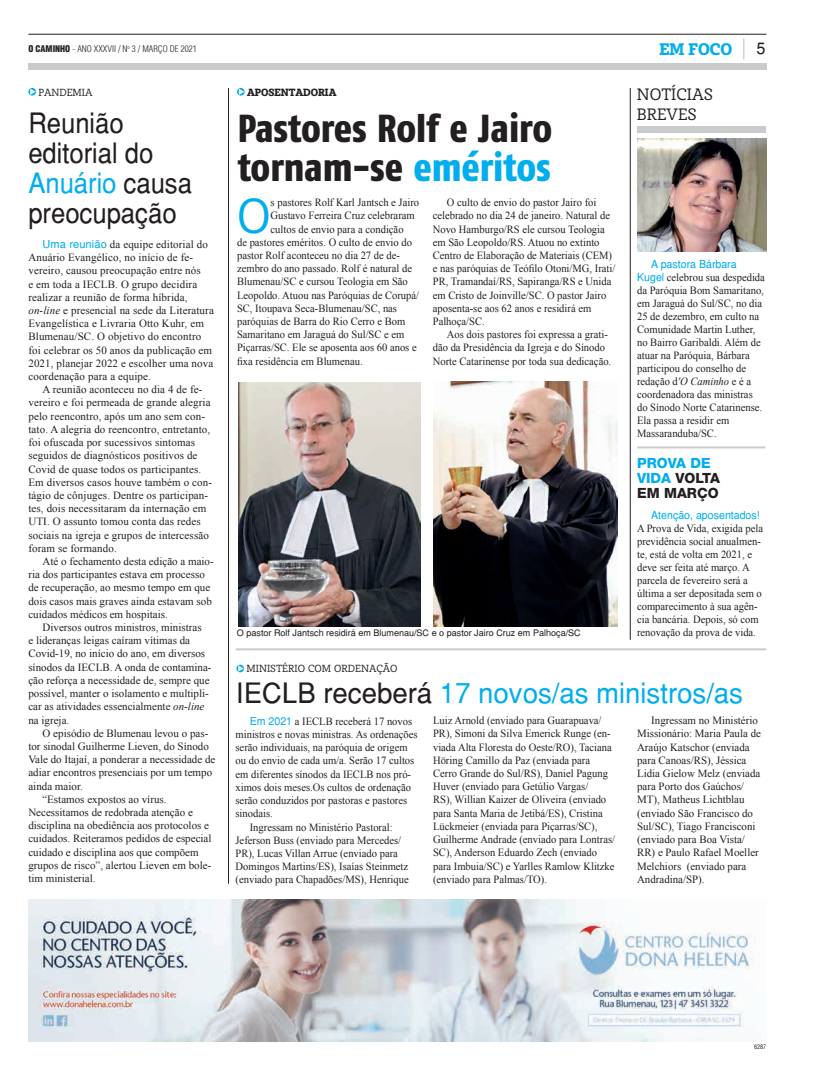
<style>
.page{position:relative;width:823px;height:1078px;background:#fff}
.page>*{position:absolute;margin:0;border:0;box-sizing:border-box;transform-origin:0 0}
.t1{font:47.7px "Achille FYL";color:#00aeef;scale:.96 1}
.t2{font:800 39px/39px "Fago Co Tf";color:#231f20}
.t3{font:28px/30px "Helvetica";color:#231f20;scale:.91 1}
.t4{font:28px "Helvetica";color:#00aeef}
.t5{font:16px/19.2px "Achille FYL";letter-spacing:-.005em;color:#231f20}
.t6{font:900 16px "Achille FYL";color:#00aeef}
.t7{font:16px "Helvetica";color:#231f20}
.t8{font:800 14px/15px "Helvetica 85";color:#231f20}
.t9{font:11px/13.2px "Times New Roman";color:#231f20;scale:.96 1}
.t10{font:11px/13.2px "Times New Roman";color:#231f20}
.t11{font:11px "Helvetica";color:#00aeef;scale:.96 1}
.t12{font:10px "Achille FYL";letter-spacing:-.005em;color:#231f20}
.t13{font:900 10px "Achille FYL";letter-spacing:-.005em;color:#231f20}
.t14{font:9px "Helvetica";color:#231f20}
.t15{font:300 condensed 9px "Helvetica";color:#231f20}
.t16{font:condensed 6px "Swiss 721 BT";color:#231f20}
.s1{font-weight:900}
.s2{color:#00aeef}
.s3{font-family:"Helvetica";color:#00aeef}
.s4{font-style:italic}
.s5{color:#231f20}
</style>
<div class="page">
<img style="left:433px;top:381px;width:184px;height:245px">
<div style="left:28px;top:63px;width:737px;height:7px;background:#cacbcc"></div>
<hr style="left:28px;top:34px;width:738px;height:1px;background:#231f20">
<div style="left:637px;top:126px;width:128px;height:6px;background:#cacbcc"></div>
<hr style="left:629px;top:88px;width:1px;height:551px;background:#231f20">
<img style="left:28px;top:899px;width:727px;height:142px">
<svg style="left:237px;top:88px;width:7px;height:8px"></svg>
<svg style="left:239px;top:89px;width:5px;height:6px"></svg>
<hr style="left:636px;top:446px;width:128px;height:2px;background:#cacbcc">
<hr style="left:228px;top:88px;width:1px;height:795px;background:#231f20">
<svg style="left:28px;top:88px;width:8px;height:8px"></svg>
<svg style="left:30px;top:89px;width:6px;height:6px"></svg>
<img style="left:238px;top:382px;width:182px;height:244px">
<svg style="left:236px;top:664px;width:8px;height:8px"></svg>
<svg style="left:238px;top:665px;width:5px;height:6px"></svg>
<hr style="left:235px;top:648px;width:530px;height:2px;background:#cacbcc">
<img style="left:637px;top:138px;width:128px;height:114px">
<p class="t15" style="left:28px;top:43px;width:170px"><span class="s1">O CAMINHO</span> - ANO XXXVII / N<sup>o</sup> 3 / MARÇO DE 2021</p>
<h3 class="t6" style="left:659px;top:38px;width:74px">EM FOCO</h3>
<h3 class="t7" style="left:756px;top:39px;width:10px">5</h3>
<p class="t12" style="left:38px;top:85px;width:55px">PANDEMIA</p>
<h3 class="t3" style="left:28px;top:108px;width:181px">Reunião editorial do<br><span class="s2">Anuário</span> causa preocupação</h3>
<p class="t10" style="left:28px;top:237px;width:187px;text-indent:14px"><span class="s3">Uma reunião</span> da equipe editorial do Anuário Evangélico, no início de fe&shy;vereiro, causou preocupação entre nós<br>e em toda a IECLB. O grupo decidira realizar a reunião de forma híbrida, <span class="s4">on-line</span> e presencial na sede da Literatura Evangelística e Livraria Otto Kuhr, em Blumenau/SC. O objetivo do encontro foi celebrar os 50 anos da publicação em 2021, planejar 2022 e escolher uma nova coordenação para a equipe.</p>
<p class="t10" style="left:28px;top:382px;width:185px;text-indent:14px">A reunião aconteceu no dia 4 de fe&shy;vereiro e foi permeada de grande alegria pelo reencontro, após um ano sem con&shy;tato. A alegria do reencontro, entretanto, foi ofuscada por sucessivos sintomas seguidos de diagnósticos positivos de Covid de quase todos os participantes.<br>Em diversos casos houve também o con&shy;tágio de cônjuges. Dentre os participan&shy;tes, dois necessitaram da internação em UTI. O assunto tomou conta das redes sociais na igreja e grupos de intercessão foram se formando.</p>
<p class="t10" style="left:28px;top:554px;width:187px;text-indent:14px">Até o fechamento desta edição a maio&shy;ria dos participantes estava em processo de recuperação, ao mesmo tempo em que dois casos mais graves ainda estavam sob cuidados médicos em hospitais.</p>
<p class="t10" style="left:28px;top:620px;width:184px;text-indent:14px">Diversos outros ministros, ministras<br>e lideranças leigas caíram vítimas da Covid-19, no início do ano, em diversos sínodos da IECLB. A onda de contamina&shy;ção reforça a necessidade de, sempre que possível, manter o isolamento e multipli&shy;car as atividades essencialmente <span class="s4">on-line </span>na igreja.</p>
<p class="t10" style="left:43px;top:726px;width:167px">O episódio de Blumenau levou o pas-</p>
<p class="t10" style="left:28px;top:739px;width:182px">tor sinodal Guilherme Lieven, do Sínodo</p>
<p class="t10" style="left:28px;top:752px;width:188px">Vale do Itajaí, a ponderar a necessidade de</p>
<p class="t10" style="left:28px;top:765px;width:185px">adiar encontros presenciais por um tempo</p>
<p class="t10" style="left:28px;top:778px;width:56px">ainda maior.</p>
<p class="t9" style="left:43px;top:792px;width:131px">“Estamos expostos ao vírus.</p>
<p class="t10" style="left:28px;top:805px;width:166px">Necessitamos de redobrada atenção e</p>
<p class="t10" style="left:28px;top:818px;width:182px">disciplina na obediência aos protocolos e</p>
<p class="t10" style="left:28px;top:831px;width:184px">cuidados. Reiteramos pedidos de especial</p>
<p class="t10" style="left:28px;top:844px;width:172px">cuidado e disciplina aos que compõem</p>
<p class="t10" style="left:28px;top:858px;width:184px">grupos de risco”, alertou Lieven em bole-</p>
<p class="t10" style="left:28px;top:871px;width:69px">tim ministerial.</p>
<p class="t13" style="left:247px;top:85px;width:91px">APOSENTADORIA</p>
<h2 class="t2" style="left:237px;top:108px;width:316px">Pastores Rolf e Jairo tornam-se <span class="s2">eméritos</span></h2>
<h1 class="t1" style="left:237px;top:182px;width:36px">O</h1>
<p class="t9" style="left:270px;top:195px;width:156px">s pastores Rolf Karl Jantsch e Jairo</p>
<p class="t9" style="left:270px;top:209px;width:151px">Gustavo Ferreira Cruz celebraram</p>
<p class="t9" style="left:270px;top:222px;width:140px">cultos de envio para a condição</p>
<p class="t9" style="left:237px;top:235px;width:184px">de pastores eméritos. O culto de envio do</p>
<p class="t9" style="left:237px;top:248px;width:171px">pastor Rolf aconteceu no dia 27 de de-</p>
<p class="t9" style="left:237px;top:261px;width:184px">zembro do ano passado. Rolf é natural de</p>
<p class="t9" style="left:237px;top:275px;width:179px">Blumenau/SC e cursou Teologia em São</p>
<p class="t9" style="left:237px;top:288px;width:191px">Leopoldo. Atuou nas Paróquias de Corupá/</p>
<p class="t9" style="left:237px;top:301px;width:168px">SC, Itoupava Seca-Blumenau/SC, nas</p>
<p class="t9" style="left:237px;top:314px;width:177px">paróquias de Barra do Rio Cerro e Bom</p>
<p class="t9" style="left:237px;top:327px;width:176px">Samaritano em Jaraguá do Sul/SC e em</p>
<p class="t9" style="left:237px;top:341px;width:188px">Piçarras/SC. Ele se aposenta aos 60 anos e</p>
<p class="t9" style="left:237px;top:354px;width:132px">fixa residência em Blumenau.</p>
<p class="t9" style="left:432px;top:195px;width:191px;text-indent:14px">O culto de envio do pastor Jairo foi celebrado no dia 24 de janeiro. Natural de Novo Hamburgo/RS ele cursou Teologia em São Leopoldo/RS. Atuou no extinto Centro de Elaboração de Materiais (CEM) e nas paróquias de Teófilo Otoni/MG, Irati/ PR, Tramandaí/RS, Sapiranga/RS e Unida em Cristo de Joinville/SC. O pastor Jairo aposenta-se aos 62 anos e residirá em Palhoça/SC.</p>
<p class="t9" style="left:432px;top:327px;width:187px;text-indent:14px">Aos dois pastores foi expressa a grati&shy;dão da Presidência da Igreja e do Sínodo<br>Norte Catarinense por toda sua dedicação.</p>
<p class="t14" style="left:237px;top:627px;width:345px">O pastor Rolf Jantsch residirá em Blumenau/SC e o pastor Jairo Cruz em Palhoça/SC</p>
<h3 class="t5" style="left:636px;top:84px;width:77px">NOTÍCIAS<br>BREVES</h3>
<p class="t11" style="left:651px;top:258px;width:90px">A pastora Bárbara</p>
<p class="t9" style="left:636px;top:271px;width:135px"><span class="s3">Kugel</span> celebrou sua despedida da Paróquia Bom Samaritano, em Jaraguá do Sul/SC, no dia<br>25 de dezembro, em culto na<br>Comunidade Martin Luther, no Bairro Garibaldi. Além de atuar na Paróquia, Bárbara participou do conselho de redação d<span class="s4">'O Caminho</span> e é a coordenadora das ministras do Sínodo Norte Catarinense.<br>Ela passa a residir em<br>Massaranduba/SC.</p>
<p class="t8" style="left:636px;top:455px;width:84px"><span class="s2">PROVA DE<br>VIDA</span> VOLTA<br>EM MARÇO</p>
<p class="t11" style="left:651px;top:508px;width:114px">Atenção, aposentados!</p>
<p class="t9" style="left:636px;top:521px;width:133px">A Prova de Vida, exigida pela previdência social anualmen&shy;te, está de volta em 2021, e deve ser feita até março. A parcela de fevereiro será a última a ser depositada sem o comparecimento à sua agên&shy;cia bancária. Depois, só com renovação da prova de vida.</p>
<p class="t12" style="left:246px;top:661px;width:152px">MINISTÉRIO COM ORDENAÇÃO</p>
<h3 class="t4" style="left:236px;top:676px;width:508px"><span class="s5">IECLB receberá</span> 17 novos/as ministros/as</h3>
<p class="t9" style="left:249px;top:714px;width:171px"><span class="s3">Em 2021</span> a IECLB receberá 17 novos</p>
<p class="t9" style="left:235px;top:727px;width:191px">ministros e novas ministras. As ordenações</p>
<p class="t9" style="left:235px;top:740px;width:181px">serão individuais, na paróquia de origem</p>
<p class="t9" style="left:235px;top:753px;width:188px">ou do envio de cada um/a. Serão 17 cultos</p>
<p class="t9" style="left:235px;top:766px;width:184px">em diferentes sínodos da IECLB nos pró-</p>
<p class="t9" style="left:235px;top:780px;width:184px">ximos dois meses.Os cultos de ordenação</p>
<p class="t9" style="left:235px;top:793px;width:180px">serão conduzidos por pastoras e pastores</p>
<p class="t9" style="left:235px;top:806px;width:40px">sinodais.</p>
<p class="t9" style="left:249px;top:819px;width:150px">Ingressam no Ministério Pastoral:</p>
<p class="t9" style="left:235px;top:832px;width:174px">Jeferson Buss (enviado para Mercedes/</p>
<p class="t9" style="left:235px;top:846px;width:170px">PR), Lucas Villan Arrue (enviado para</p>
<p class="t9" style="left:235px;top:859px;width:181px">Domingos Martins/ES), Isaías Steinmetz</p>
<p class="t9" style="left:235px;top:872px;width:182px">(enviado para Chapadões/MS), Henrique</p>
<p class="t9" style="left:433px;top:713px;width:191px">Luiz Arnold (enviado para Guarapuava/ PR), Simoni da Silva Emerick Runge (en&shy;viada Alta Floresta do Oeste/RO), Taciana Höring Camillo da Paz (enviada para Cerro Grande do Sul/RS), Daniel Pagung Huver (enviado para Getúlio Vargas/<br>RS), Willian Kaizer de Oliveira (enviado para Santa Maria de Jetibá/ES), Cristina Lückmeier (enviada para Piçarras/SC), Guilherme Andrade (enviado para Lontras/ SC), Anderson Eduardo Zech (enviado para Imbuia/SC) e Yarlles Ramlow Klitzke (enviado para Palmas/TO).</p>
<p class="t10" style="left:636px;top:713px;width:125px;text-indent:14px">Ingressam no Ministério<br>Missionário: Maria Paula de<br>Araújo Katschor (enviada para Canoas/RS), Jéssica<br>Lidia Gielow Melz (enviada para Porto dos Gaúchos/<br>MT), Matheus Lichtblau (enviado São Francisco do<br>Sul/SC), Tiago Francisconi (enviado para Boa Vista/<br>RR) e Paulo Rafael Moeller<br>Melchiors (enviado para<br>Andradina/SP).</p>
<p class="t16" style="left:753px;top:1042px;width:13px">6287</p>
</div>
